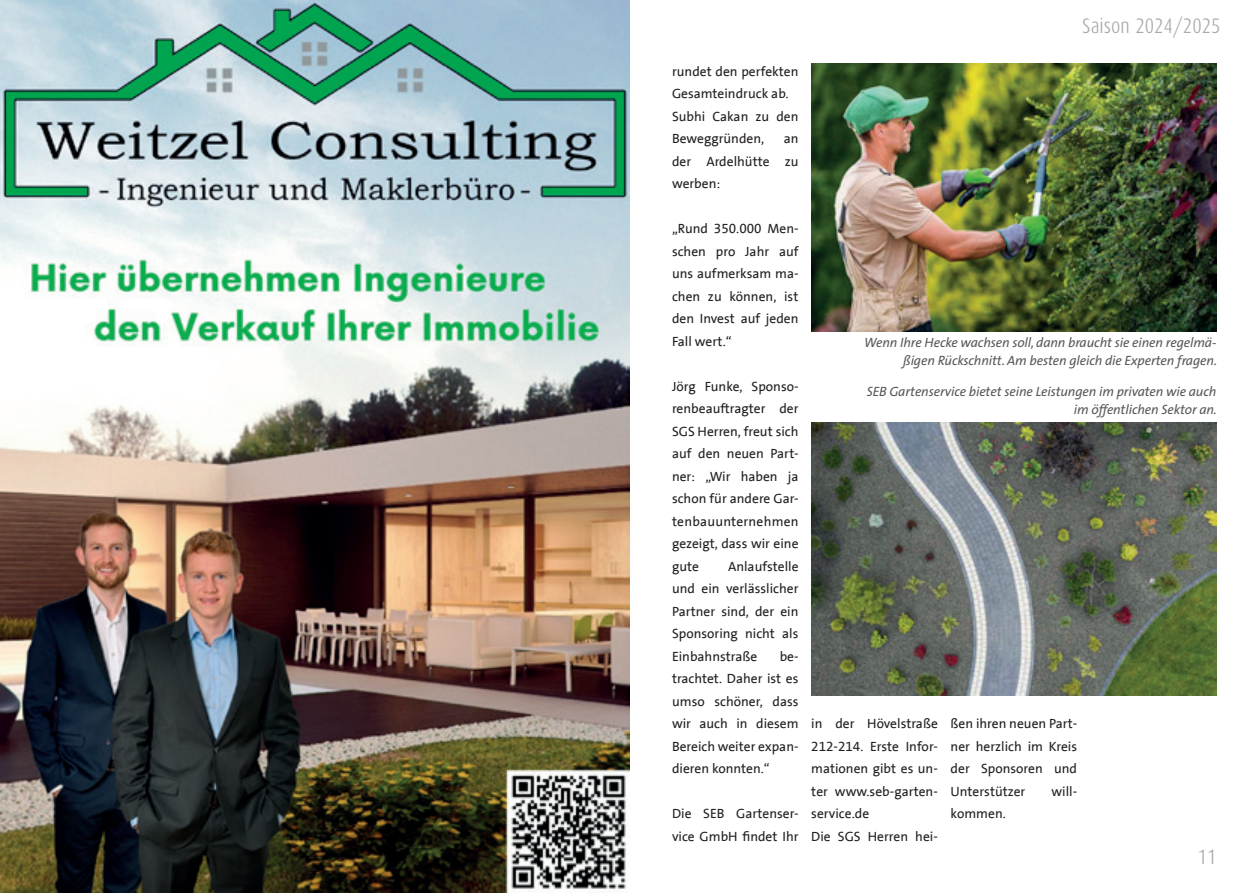
<style>
.page{position:relative;width:1259px;height:893px;background:#fff}
.page>*{position:absolute;margin:0;border:0;box-sizing:border-box;transform-origin:0 0}
.t1{font:300 21px "Dax Condensed";color:#a8a9ad}
.t2{font:13.5px/22.5px "The Sans Office";color:#231f20;text-align:justify}
.t3{font:italic 13.5px/18px "The Sans";letter-spacing:-.01em;color:#57585a;text-align:right}
</style>
<div class="page">
<img style="left:0;top:0;width:629px;height:893px">
<img style="left:811px;top:64px;width:405px;height:268px">
<img style="left:811px;top:422px;width:405px;height:273px">
<p class="t2" style="left:672px;top:60px;width:128px">rundet den perfekten<br>Gesamteindruck ab.</p>
<p class="t2" style="left:672px;top:105px;width:128px">Subhi Cakan zu den<br>Beweggründen,</p>
<p class="t2" style="left:672px;top:128px;width:128px;text-indent:112px">an der Ardelhütte zu werben:</p>
<p class="t2" style="left:672px;top:218px;width:128px">„Rund 350.000 Men&shy;schen pro Jahr auf uns aufmerksam ma&shy;chen zu können, ist den Invest auf jeden Fall wert.“</p>
<p class="t2" style="left:672px;top:375px;width:128px">Jörg Funke, Sponso&shy;renbeauftragter der SGS Herren, freut sich auf den neuen Part&shy;ner: „Wir haben ja schon für andere Gar&shy;tenbauunternehmen gezeigt, dass wir eine gute</p>
<p class="t2" style="left:672px;top:555px;width:128px;text-indent:56px">Anlaufstelle und ein verlässlicher Partner sind, der ein Sponsoring nicht als Einbahnstraße</p>
<p class="t2" style="left:672px;top:645px;width:128px;text-indent:108px">be&shy;trachtet. Daher ist es umso schöner, dass wir auch in diesem Bereich weiter expan&shy;dieren konnten.“</p>
<p class="t2" style="left:672px;top:803px;width:128px">Die SEB Gartenser&shy;vice GmbH findet Ihr</p>
<p class="t1" style="left:1082px;top:14px;width:140px">Saison 2024/2025</p>
<p class="t3" style="left:864px;top:333px;width:354px">Wenn Ihre Hecke wachsen soll, dann braucht sie einen regelmä&shy;ßigen Rückschnitt. Am besten gleich die Experten fragen.</p>
<p class="t3" style="left:866px;top:382px;width:352px">SEB Gartenservice bietet seine Leistungen im privaten wie auch im öffentlichen Sektor an.</p>
<p class="t2" style="left:811px;top:713px;width:128px">in der Hövelstraße 212-214. Erste Infor&shy;mationen gibt es un&shy;ter www.seb-garten&shy;service.de</p>
<p class="t2" style="left:811px;top:825px;width:128px">Die SGS Herren hei-</p>
<p class="t2" style="left:950px;top:713px;width:128px">ßen ihren neuen Part&shy;ner herzlich im Kreis der Sponsoren und Unterstützer</p>
<p class="t2" style="left:1051px;top:780px;width:27px">will-</p>
<p class="t2" style="left:950px;top:803px;width:57px">kommen.</p>
<h1 class="t1" style="left:1197px;top:845px;width:20px">11</h1>
</div>
